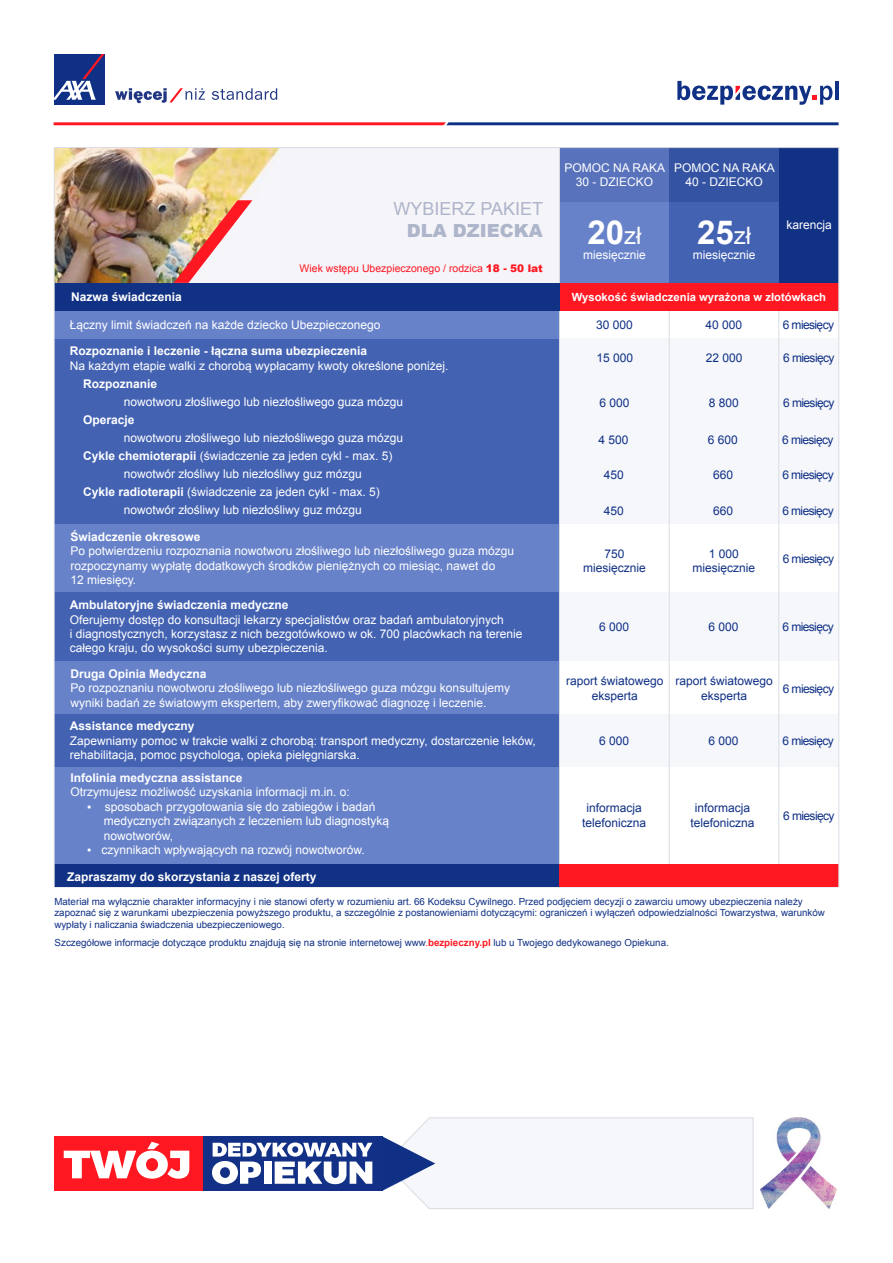
<style>
.page{position:relative;width:893px;height:1263px;background:#fff}
.page>*{position:absolute;margin:0;border:0;box-sizing:border-box;transform-origin:0 0}
.t1{font:700 33px "Arial";color:#fff}
.t2{font:18px "Arial";color:#adb5ca}
.t3{font:900 18px "Arial";color:#adb5ca}
.t4{font:12px/14.4px "Arial";color:#fff}
.t5{font:700 12px "Arial";color:#fff}
.t6{font:12px/14.4px "Arial";color:#0f3085;text-align:center}
.t7{font:12px "Arial";letter-spacing:-.05em;color:#0f3085}
.t8{font:700 11.25px "Arial";color:#fff}
.t9{font:10.5px "Arial";color:#ff1822}
.t10{font:9.75px/11.7px "Arial";color:#0f3085}
.s1{font-weight:900}
.s2{font-weight:400;font-size:24px}
.s3{font-weight:700}
.s4{color:#ff1822}
.s5{font-weight:700;color:#ff1822}
</style>
<div class="page">
<div style="left:54px;top:148px;width:505px;height:135px;background:#f5f4f9"></div>
<div style="left:559px;top:148px;width:110px;height:54px;background:#5872bc"></div>
<div style="left:669px;top:148px;width:110px;height:54px;background:#3453a3"></div>
<div style="left:779px;top:148px;width:60px;height:135px;background:#113184"></div>
<div style="left:559px;top:202px;width:110px;height:81px;background:#6782c9"></div>
<div style="left:669px;top:202px;width:110px;height:81px;background:#4362b2"></div>
<div style="left:559px;top:283px;width:280px;height:28px;background:#ff1822"></div>
<div style="left:54px;top:339px;width:505px;height:185px;background:#4362b2"></div>
<div style="left:559px;top:339px;width:280px;height:185px;background:#f6f7fb"></div>
<hr style="left:54px;top:147px;width:785px;height:1px;background:#dadce3">
<div style="left:54px;top:311px;width:505px;height:28px;background:#6782c9"></div>
<div style="left:54px;top:524px;width:505px;height:69px;background:#6782c9"></div>
<div style="left:54px;top:593px;width:505px;height:68px;background:#4362b2"></div>
<div style="left:559px;top:593px;width:279px;height:68px;background:#f6f7fb"></div>
<div style="left:54px;top:661px;width:506px;height:53px;background:#6782c9"></div>
<div style="left:54px;top:714px;width:505px;height:53px;background:#4362b2"></div>
<div style="left:559px;top:714px;width:279px;height:53px;background:#f6f7fb"></div>
<div style="left:54px;top:767px;width:505px;height:97px;background:#6782c9"></div>
<hr style="left:54px;top:887px;width:785px;height:1px;background:#dadce3">
<hr style="left:559px;top:147px;width:1px;height:717px;background:#dadce3">
<hr style="left:669px;top:311px;width:1px;height:553px;background:#dadce3">
<hr style="left:778px;top:311px;width:1px;height:553px;background:#dadce3">
<img style="left:55px;top:148px;width:224px;height:135px">
<div style="left:54px;top:283px;width:505px;height:28px;background:#113184"></div>
<img style="left:174px;top:200px;width:78px;height:83px">
<svg style="left:212px;top:88px;width:65px;height:12px"></svg>
<svg style="left:115px;top:88px;width:90px;height:15px"></svg>
<div style="left:54px;top:54px;width:51px;height:51px;background:#0f3085"></div>
<svg style="left:54px;top:54px;width:51px;height:46px"></svg>
<svg style="left:54px;top:122px;width:785px;height:3px;background:#943d66"></svg>
<hr style="left:835px;top:81px;width:4px;height:19px;background:#0f3085">
<svg style="left:677px;top:81px;width:155px;height:24px"></svg>
<div style="left:54px;top:864px;width:505px;height:23px;background:#113184"></div>
<div style="left:559px;top:864px;width:280px;height:23px;background:#ff1822"></div>
<hr style="left:54px;top:148px;width:1px;height:739px;background:#dadce3">
<hr style="left:838px;top:148px;width:1px;height:739px;background:#dadce3">
<div style="left:54px;top:1136px;width:149px;height:55px;background:#ff1721"></div>
<svg style="left:64px;top:1142px;width:125px;height:37px"></svg>
<div style="left:203px;top:1136px;width:179px;height:55px;background:#123085"></div>
<svg style="left:212px;top:1142px;width:160px;height:42px"></svg>
<svg style="left:382px;top:1117px;width:372px;height:92px"></svg>
<img style="left:761px;top:1117px;width:76px;height:92px">
<p class="t5" style="left:71px;top:289px;width:112px">Nazwa świadczenia</p>
<h2 class="t2" style="left:393px;top:197px;width:151px">WYBIERZ PAKIET</h2>
<h2 class="t3" style="left:407px;top:217px;width:138px">DLA DZIECKA</h2>
<p class="t9" style="left:300px;top:262px;width:245px">Wiek wstępu Ubezpieczonego / rodzica <span class="s1">18 - 50 lat</span></p>
<p class="t4" style="left:564px;top:161px;width:102px;text-align:center">POMOC NA RAKA<br>30 - DZIECKO</p>
<p class="t4" style="left:674px;top:161px;width:102px;text-align:center">POMOC NA RAKA<br>40 - DZIECKO</p>
<p class="t4" style="left:786px;top:218px;width:47px">karencja</p>
<h1 class="t1" style="left:697px;top:211px;width:56px">25<span class="s2">zł</span></h1>
<p class="t4" style="left:693px;top:247px;width:64px">miesięcznie</p>
<p class="t8" style="left:572px;top:289px;width:256px">Wysokość świadczenia wyrażona w złotówkach</p>
<h1 class="t1" style="left:588px;top:211px;width:56px">20<span class="s2">zł</span></h1>
<p class="t4" style="left:583px;top:247px;width:64px">miesięcznie</p>
<p class="t4" style="left:70px;top:318px;width:312px">Łączny limit świadczeń na każde dziecko Ubezpieczonego</p>
<p class="t6" style="left:596px;top:318px;width:38px">30 000</p>
<p class="t6" style="left:705px;top:318px;width:38px">40 000</p>
<p class="t7" style="left:783px;top:317px;width:53px">6 miesięcy</p>
<p class="t5" style="left:70px;top:343px;width:299px">Rozpoznanie i leczenie - łączna suma ubezpieczenia</p>
<p class="t4" style="left:70px;top:358px;width:380px">Na każdym etapie walki z chorobą wypłacamy kwoty określone poniżej.</p>
<p class="t5" style="left:83px;top:375px;width:76px">Rozpoznanie</p>
<p class="t4" style="left:124px;top:394px;width:281px">nowotworu złośliwego lub niezłośliwego guza mózgu</p>
<p class="t5" style="left:83px;top:411px;width:53px">Operacje</p>
<p class="t4" style="left:124px;top:430px;width:281px">nowotworu złośliwego lub niezłośliwego guza mózgu</p>
<p class="t4" style="left:83px;top:448px;width:311px"><span class="s3">Cykle chemioterapii</span> (świadczenie za jeden cykl - max. 5)</p>
<p class="t4" style="left:124px;top:466px;width:240px">nowotwór złośliwy lub niezłośliwy guz mózgu</p>
<p class="t4" style="left:83px;top:484px;width:298px"><span class="s3">Cykle radioterapii</span> (świadczenie za jeden cykl - max. 5)</p>
<p class="t4" style="left:124px;top:502px;width:240px">nowotwór złośliwy lub niezłośliwy guz mózgu</p>
<p class="t6" style="left:596px;top:351px;width:38px">15 000</p>
<p class="t6" style="left:706px;top:351px;width:38px">22 000</p>
<p class="t7" style="left:783px;top:350px;width:53px">6 miesięcy</p>
<p class="t6" style="left:600px;top:395px;width:32px">6 000</p>
<p class="t6" style="left:709px;top:395px;width:32px">8 800</p>
<p class="t7" style="left:783px;top:395px;width:53px">6 miesięcy</p>
<p class="t6" style="left:599px;top:432px;width:32px">4 500</p>
<p class="t6" style="left:708px;top:432px;width:32px">6 600</p>
<p class="t7" style="left:782px;top:431px;width:53px">6 miesięcy</p>
<p class="t6" style="left:604px;top:468px;width:22px">450</p>
<p class="t6" style="left:713px;top:468px;width:22px">660</p>
<p class="t7" style="left:782px;top:467px;width:53px">6 miesięcy</p>
<p class="t6" style="left:604px;top:503px;width:22px">450</p>
<p class="t6" style="left:713px;top:503px;width:22px">660</p>
<p class="t7" style="left:782px;top:502px;width:53px">6 miesięcy</p>
<p class="t5" style="left:70px;top:528px;width:132px">Świadczenie okresowe</p>
<p class="t4" style="left:70px;top:544px;width:445px">Po potwierdzeniu rozpoznania nowotworu złośliwego lub niezłośliwego guza mózgu rozpoczynamy wypłatę dodatkowych środków pieniężnych co miesiąc, nawet do<br>12 miesięcy.</p>
<p class="t6" style="left:583px;top:547px;width:64px">750 miesięcznie</p>
<p class="t6" style="left:692px;top:547px;width:64px">1 000 miesięcznie</p>
<p class="t7" style="left:783px;top:551px;width:53px">6 miesięcy</p>
<p class="t5" style="left:70px;top:597px;width:220px">Ambulatoryjne świadczenia medyczne</p>
<p class="t4" style="left:70px;top:612px;width:454px">Oferujemy dostęp do konsultacji lekarzy specjalistów oraz badań ambulatoryjnych<br>i diagnostycznych, korzystasz z nich bezgotówkowo w ok. 700 placówkach na terenie całego kraju, do wysokości sumy ubezpieczenia.</p>
<p class="t6" style="left:599px;top:620px;width:32px">6 000</p>
<p class="t6" style="left:708px;top:620px;width:32px">6 000</p>
<p class="t7" style="left:782px;top:619px;width:53px">6 miesięcy</p>
<p class="t5" style="left:70px;top:666px;width:138px">Druga Opinia Medyczna</p>
<p class="t4" style="left:70px;top:681px;width:441px">Po rozpoznaniu nowotworu złośliwego lub niezłośliwego guza mózgu konsultujemy wyniki badań ze światowym ekspertem, aby zweryfikować diagnozę i leczenie.</p>
<p class="t7" style="left:783px;top:681px;width:53px">6 miesięcy</p>
<p class="t5" style="left:70px;top:718px;width:126px">Assistance medyczny</p>
<p class="t4" style="left:70px;top:733px;width:467px">Zapewniamy pomoc w trakcie walki z chorobą: transport medyczny, dostarczenie leków, rehabilitacja, pomoc psychologa, opieka pielęgniarska.</p>
<p class="t6" style="left:599px;top:734px;width:32px">6 000</p>
<p class="t6" style="left:708px;top:734px;width:32px">6 000</p>
<p class="t7" style="left:782px;top:733px;width:53px">6 miesięcy</p>
<p class="t5" style="left:70px;top:770px;width:174px">Infolinia medyczna assistance</p>
<p class="t4" style="left:70px;top:785px;width:281px">Otrzymujesz możliwość uzyskania informacji m.in. o:</p>
<p class="t4" style="left:104px;top:799px;width:287px;text-indent:-17px">▪ sposobach przygotowania się do zabiegów i badań medycznych związanych z leczeniem lub diagnostyką nowotworów,</p>
<p class="t4" style="left:87px;top:843px;width:279px">▪ czynnikach wpływających na rozwój nowotworów.</p>
<p class="t6" style="left:566px;top:674px;width:99px">raport światowego eksperta</p>
<p class="t6" style="left:676px;top:674px;width:99px">raport światowego eksperta</p>
<p class="t6" style="left:582px;top:801px;width:66px">informacja telefoniczna</p>
<p class="t6" style="left:690px;top:801px;width:66px">informacja telefoniczna</p>
<p class="t7" style="left:783px;top:808px;width:53px">6 miesięcy</p>
<p class="t5" style="left:67px;top:868px;width:251px">Zapraszamy do skorzystania z naszej oferty</p>
<p class="t10" style="left:54px;top:895px;width:772px">Materiał ma wyłącznie charakter informacyjny i nie stanowi oferty w rozumieniu art. 66 Kodeksu Cywilnego. Przed podjęciem decyzji o zawarciu umowy ubezpieczenia należy zapoznać się z warunkami ubezpieczenia powyższego produktu, a szczególnie z postanowieniami dotyczącymi: ograniczeń i wyłączeń odpowiedzialności Towarzystwa, warunków wypłaty i naliczania świadczenia ubezpieczeniowego.</p>
<p class="t10" style="left:55px;top:937px;width:616px">Szczegółowe informacje dotyczące produktu znajdują się na stronie internetowej www<span class="s4">.</span><span class="s5">bezpieczny.pl</span> lub u Twojego dedykowanego Opiekuna.</p>
</div>
